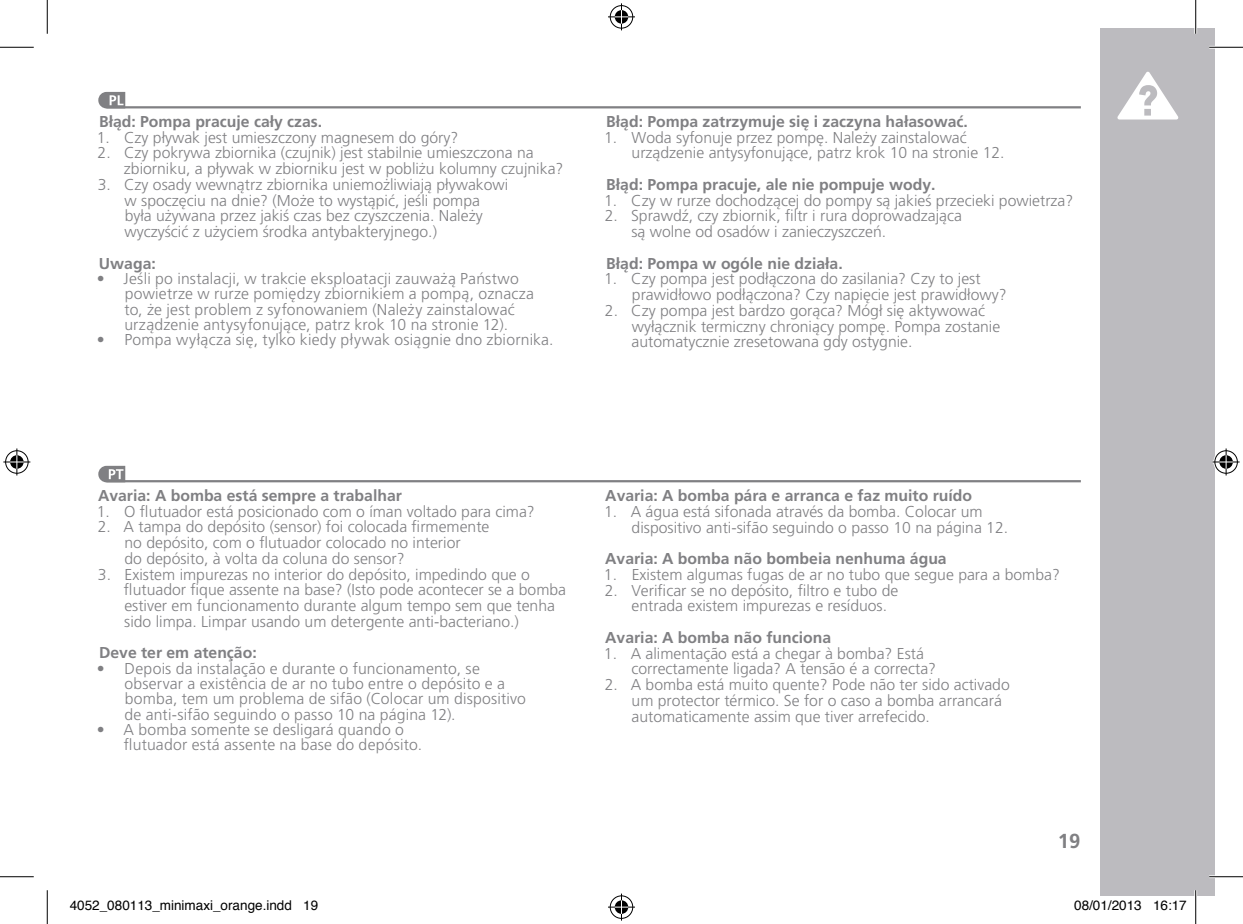
<style>
.page{position:relative;width:1243px;height:924px;background:#fff}
.page>*{position:absolute;margin:0;border:0;box-sizing:border-box;transform-origin:0 0}
.t1{font:700 20.25px "Frutiger CE";color:#808083}
.t2{font:300 15.75px/15.8px "Frutiger CE";color:#808083}
.t3{font:700 15.75px "Frutiger CE";color:#808083}
.t4{font:13.5px "Helvetica";color:#000}
</style>
<div class="page">
<hr style="left:106px;top:106px;width:974px;height:2px;background:#808083">
<hr style="left:106px;top:480px;width:974px;height:2px;background:#808083">
<svg style="left:98px;top:92px;width:27px;height:16px"></svg>
<svg style="left:98px;top:466px;width:27px;height:16px"></svg>
<div style="left:1100px;top:28px;width:114px;height:868px;background:#bcbbbf"></div>
<svg style="left:1117px;top:72px;width:61px;height:47px"></svg>
<hr style="left:1209px;top:46px;width:34px;height:3px;background:#fff">
<hr style="left:1209px;top:875px;width:34px;height:3px;background:#fff">
<hr style="left:1194px;top:0;width:3px;height:34px;background:#fff">
<hr style="left:1194px;top:890px;width:3px;height:34px;background:#fff">
<hr style="left:0;top:47px;width:34px;height:1px;background:#000">
<hr style="left:1209px;top:47px;width:34px;height:1px;background:#000">
<hr style="left:0;top:876px;width:34px;height:1px;background:#000">
<hr style="left:1209px;top:876px;width:34px;height:1px;background:#000">
<hr style="left:47px;top:0;width:1px;height:34px;background:#000">
<hr style="left:47px;top:890px;width:1px;height:34px;background:#000">
<hr style="left:1195px;top:0;width:1px;height:34px;background:#000">
<hr style="left:1195px;top:890px;width:1px;height:34px;background:#000">
<svg style="left:608px;top:3px;width:27px;height:27px"></svg>
<svg style="left:608px;top:893px;width:27px;height:27px"></svg>
<svg style="left:3px;top:448px;width:27px;height:27px"></svg>
<svg style="left:1212px;top:448px;width:27px;height:27px"></svg>
<p class="t3" style="left:99px;top:112px;width:225px">Błąd: Pompa pracuje cały czas.</p>
<p class="t2" style="left:97px;top:129px;width:363px">1. Czy pływak jest umieszczony magnesem do góry?</p>
<p class="t2" style="left:124px;top:145px;width:441px;text-indent:-26px">2. Czy pokrywa zbiornika (czujnik) jest stabilnie umieszczona na zbiorniku, a pływak w zbiorniku jest w pobliżu kolumny czujnika?</p>
<p class="t2" style="left:125px;top:176px;width:385px;text-indent:-27px">3. Czy osady wewnątrz zbiornika uniemożliwiają pływakowi w spoczęciu na dnie? (Może to wystąpić, jeśli pompa była używana przez jakiś czas bez czyszczenia. Należy wyczyścić z użyciem środka antybakteryjnego.)</p>
<p class="t3" style="left:99px;top:254px;width:58px">Uwaga:</p>
<p class="t2" style="left:124px;top:271px;width:411px;text-indent:-28px">• Jeśli po instalacji, w trakcie eksploatacji zauważą Państwo powietrze w rurze pomiędzy zbiornikiem a pompą, oznacza to, że jest problem z syfonowaniem (Należy zainstalować urządzenie antysyfonujące, patrz krok 10 na stronie 12).</p>
<p class="t2" style="left:97px;top:332px;width:458px">• Pompa wyłącza się, tylko kiedy pływak osiągnie dno zbiornika.</p>
<p class="t3" style="left:606px;top:112px;width:363px">Błąd: Pompa zatrzymuje się i zaczyna hałasować.</p>
<p class="t2" style="left:631px;top:129px;width:374px;text-indent:-28px">1. Woda syfonuje przez pompę. Należy zainstalować urządzenie antysyfonujące, patrz krok 10 na stronie 12.</p>
<p class="t3" style="left:606px;top:175px;width:331px">Błąd: Pompa pracuje, ale nie pompuje wody.</p>
<p class="t2" style="left:604px;top:192px;width:471px">1. Czy w rurze dochodzącej do pompy są jakieś przecieki powietrza?</p>
<p class="t2" style="left:631px;top:208px;width:332px;text-indent:-27px">2. Sprawdź, czy zbiornik, filtr i rura doprowadzająca są wolne od osadów i zanieczyszczeń.</p>
<p class="t3" style="left:606px;top:254px;width:238px">Błąd: Pompa w ogóle nie działa.</p>
<p class="t2" style="left:632px;top:271px;width:376px;text-indent:-28px">1. Czy pompa jest podłączona do zasilania? Czy to jest prawidłowo podłączona? Czy napięcie jest prawidłowy?</p>
<p class="t2" style="left:631px;top:302px;width:370px;text-indent:-27px">2. Czy pompa jest bardzo gorąca? Mógł się aktywować wyłącznik termiczny chroniący pompę. Pompa zostanie automatycznie zresetowana gdy ostygnie.</p>
<p class="t3" style="left:98px;top:486px;width:305px">Avaria: A bomba está sempre a trabalhar</p>
<p class="t2" style="left:97px;top:503px;width:439px">1. O flutuador está posicionado com o íman voltado para cima?</p>
<p class="t2" style="left:124px;top:519px;width:366px;text-indent:-27px">2. A tampa do depósito (sensor) foi colocada firmemente no depósito, com o flutuador colocado no interior<br>do depósito, à volta da coluna do sensor?</p>
<p class="t2" style="left:124px;top:566px;width:444px;text-indent:-26px">3. Existem impurezas no interior do depósito, impedindo que o flutuador fique assente na base? (Isto pode acontecer se a bomba estiver em funcionamento durante algum tempo sem que tenha sido limpa. Limpar usando um detergente anti-bacteriano.)</p>
<p class="t3" style="left:99px;top:643px;width:159px">Deve ter em atenção:</p>
<p class="t2" style="left:124px;top:660px;width:403px;text-indent:-28px">• Depois da instalação e durante o funcionamento, se observar a existência de ar no tubo entre o depósito e a bomba, tem um problema de sifão (Colocar um dispositivo de anti-sifão seguindo o passo 10 na página 12).</p>
<p class="t2" style="left:124px;top:721px;width:300px;text-indent:-27px">• A bomba somente se desligará quando o flutuador está assente na base do depósito.</p>
<p class="t3" style="left:605px;top:486px;width:368px">Avaria: A bomba pára e arranca e faz muito ruído</p>
<p class="t2" style="left:631px;top:503px;width:378px;text-indent:-28px">1. A água está sifonada através da bomba. Colocar um dispositivo anti-sifão seguindo o passo 10 na página 12.</p>
<p class="t3" style="left:605px;top:549px;width:343px">Avaria: A bomba não bombeia nenhuma água</p>
<p class="t2" style="left:604px;top:566px;width:457px">1. Existem algumas fugas de ar no tubo que segue para a bomba?</p>
<p class="t2" style="left:631px;top:582px;width:268px;text-indent:-27px">2. Verificar se no depósito, filtro e tubo de entrada existem impurezas e resíduos.</p>
<p class="t3" style="left:605px;top:628px;width:227px">Avaria: A bomba não funciona</p>
<p class="t2" style="left:631px;top:645px;width:306px;text-indent:-28px">1. A alimentação está a chegar à bomba? Está correctamente ligada? A tensão é a correcta?</p>
<p class="t2" style="left:631px;top:676px;width:380px;text-indent:-27px">2. A bomba está muito quente? Pode não ter sido activado um protector térmico. Se for o caso a bomba arrancará automaticamente assim que tiver arrefecido.</p>
<p class="t1" style="left:1057px;top:828px;width:24px">19</p>
<p class="t4" style="left:70px;top:895px;width:250px">4052_080113_minimaxi_orange.indd 19</p>
<p class="t4" style="left:1074px;top:895px;width:114px">08/01/2013 16:17</p>
</div>
